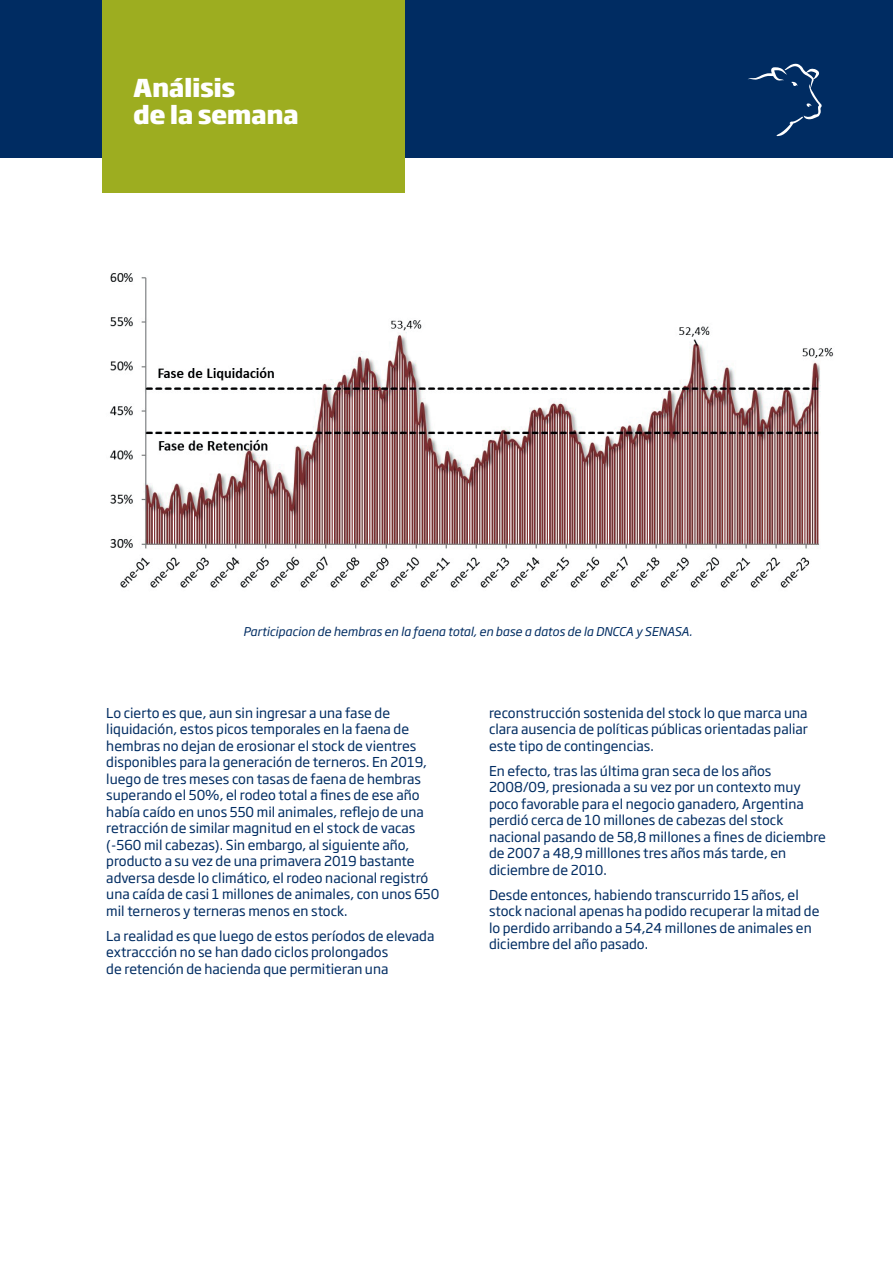
<style>
.page{position:relative;width:893px;height:1263px;background:#fff}
.page>*{position:absolute;margin:0;border:0;box-sizing:border-box;transform-origin:0 0}
.t1{font:800 24.45px/27.2px "Soho Gothic Pro";letter-spacing:-.02em;color:#fff}
.t2{font:13.5px/16.5px "Soho Gothic Pro";color:#002c62}
.t3{font:italic 12px "Soho Gothic Pro";color:#002c62}
</style>
<div class="page">
<div style="left:0;top:0;width:893px;height:157px;background:#002c62"></div>
<svg style="left:748px;top:64px;width:74px;height:73px"></svg>
<div style="left:102px;top:0;width:303px;height:193px;background:#9dad20"></div>
<img style="left:110px;top:273px;width:724px;height:315px">
<h1 class="t1" style="left:133px;top:73px;width:167px">Análisis<br>de la semana</h1>
<p class="t3" style="left:243px;top:622px;width:451px">Participacion de hembras en la faena total, en base a datos de la DNCCA y SENASA.</p>
<p class="t2" style="left:106px;top:704px;width:335px">Lo cierto es que, aun sin ingresar a una fase de liquidación, estos picos temporales en la faena de hembras no dejan de erosionar el stock de vientres disponibles para la generación de terneros. En 2019, luego de tres meses con tasas de faena de hembras superando el 50%, el rodeo total a fines de ese año había caído en unos 550 mil animales, reflejo de una retracción de similar magnitud en el stock de vacas (-560 mil cabezas). Sin embargo, al siguiente año, producto a su vez de una primavera 2019 bastante adversa desde lo climático, el rodeo nacional registró una caída de casi 1 millones de animales, con unos 650 mil terneros y terneras menos en stock.</p>
<p class="t2" style="left:106px;top:927px;width:330px">La realidad es que luego de estos períodos de elevada extraccción no se han dado ciclos prolongados<br>de retención de hacienda que permitieran una</p>
<p class="t2" style="left:489px;top:704px;width:321px;text-align:justify">reconstrucción sostenida del stock lo que marca una clara ausencia de políticas públicas orientadas paliar este tipo de contingencias.</p>
<p class="t2" style="left:489px;top:762px;width:339px">En efecto, tras las última gran seca de los años 2008/09, presionada a su vez por un contexto muy poco favorable para el negocio ganadero, Argentina perdió cerca de 10 millones de cabezas del stock nacional pasando de 58,8 millones a fines de diciembre de 2007 a 48,9 milllones tres años más tarde, en diciembre de 2010.</p>
<p class="t2" style="left:489px;top:886px;width:332px">Desde entonces, habiendo transcurrido 15 años, el stock nacional apenas ha podido recuperar la mitad de lo perdido arribando a 54,24 millones de animales en diciembre del año pasado.</p>
</div>
